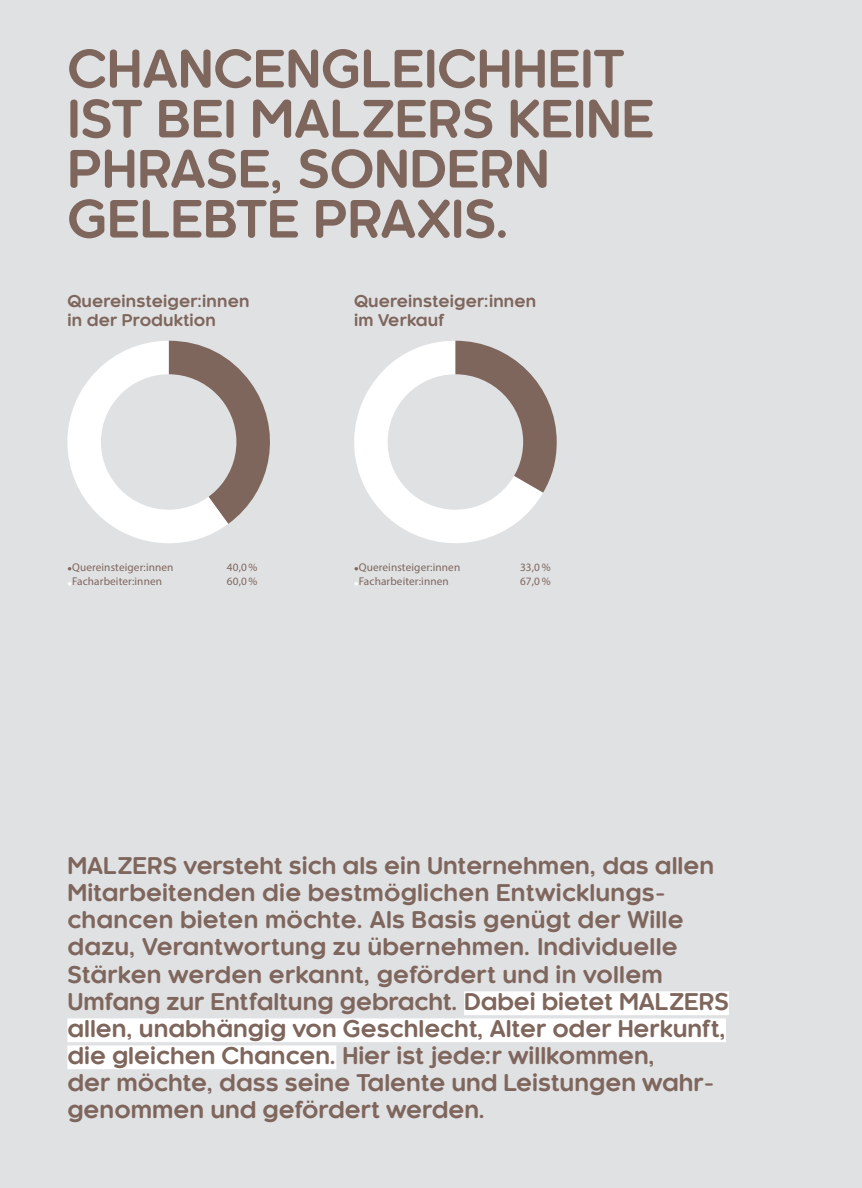
<style>
.page{position:relative;width:862px;height:1188px;background:#fff}
.page>*{position:absolute;margin:0;border:0;box-sizing:border-box;transform-origin:0 0}
.t1{font:700 50px/50px "Malzers Kaleko 105 Round";color:#7f665d}
.Einstiegstext{font:700 22.5px/27px "Malzers Kaleko 105 Round";color:#7f665d}
.t2{font:700 15.88px/19.4px "Malzers Kaleko 105 Round";letter-spacing:.01em;color:#7f665d}
.t3{font:11.25px "Myriad Pro";letter-spacing:.01em;color:#7f665d}
.s1{font-size:16.25px}
.s2{font-size:16.25px;color:#fff}
</style>
<div class="page">
<div style="left:0;top:0;width:861px;height:1187px;background:#e0e1e3"></div>
<div style="left:464px;top:991px;width:264px;height:23px;background:#fff"></div>
<div style="left:67px;top:1018px;width:658px;height:23px;background:#fff"></div>
<div style="left:67px;top:1045px;width:269px;height:23px;background:#fff"></div>
<svg style="left:67px;top:340px;width:203px;height:203px"></svg>
<div style="left:101px;top:374px;width:135px;height:135px;background:#e0e1e3;border-radius:50%"></div>
<svg style="left:354px;top:341px;width:189px;height:202px;fill:#fff"></svg>
<svg style="left:455px;top:340px;width:101px;height:152px"></svg>
<div style="left:387px;top:374px;width:136px;height:135px;background:#e0e1e3;border-radius:50%"></div>
<p class="t1" style="left:67px;top:44px;width:588px">CHANCENGLEICHHEIT<br>IST BEI MALZERS KEINE<br>PHRASE, SONDERN<br>GELEBTE PRAXIS.</p>
<p class="t2" style="left:67px;top:291px;width:183px">Quereinsteiger:innen in der Produktion</p>
<p class="t2" style="left:354px;top:291px;width:183px">Quereinsteiger:innen im Verkauf</p>
<p class="t3" style="left:67px;top:560px;width:107px"><span class="s1">•</span>Quereinsteiger:innen</p>
<p class="t3" style="left:227px;top:560px;width:32px">40,0%</p>
<p class="t3" style="left:67px;top:574px;width:96px"><span class="s2">•</span>Facharbeiter:innen</p>
<p class="t3" style="left:227px;top:574px;width:32px">60,0%</p>
<p class="t3" style="left:354px;top:560px;width:107px"><span class="s1">•</span>Quereinsteiger:innen</p>
<p class="t3" style="left:520px;top:560px;width:32px">33,0%</p>
<p class="t3" style="left:354px;top:574px;width:96px"><span class="s2">•</span>Facharbeiter:innen</p>
<p class="t3" style="left:520px;top:574px;width:32px">67,0%</p>
<p class="Einstiegstext" style="left:67px;top:852px;width:662px">MALZERS versteht sich als ein Unternehmen, das allen Mitarbeitenden die bestmöglichen Entwicklungs&shy;chancen bieten möchte. Als Basis genügt der Wille dazu, Verantwortung zu übernehmen. Individuelle Stärken werden erkannt, gefördert und in vollem Umfang zur Entfaltung gebracht. Dabei bietet MALZERS allen, unabhängig von Geschlecht, Alter oder Herkunft, die gleichen Chancen. Hier ist jede:r willkommen,<br>der möchte, dass seine Talente und Leistungen wahr&shy;genommen und gefördert werden.</p>
</div>
